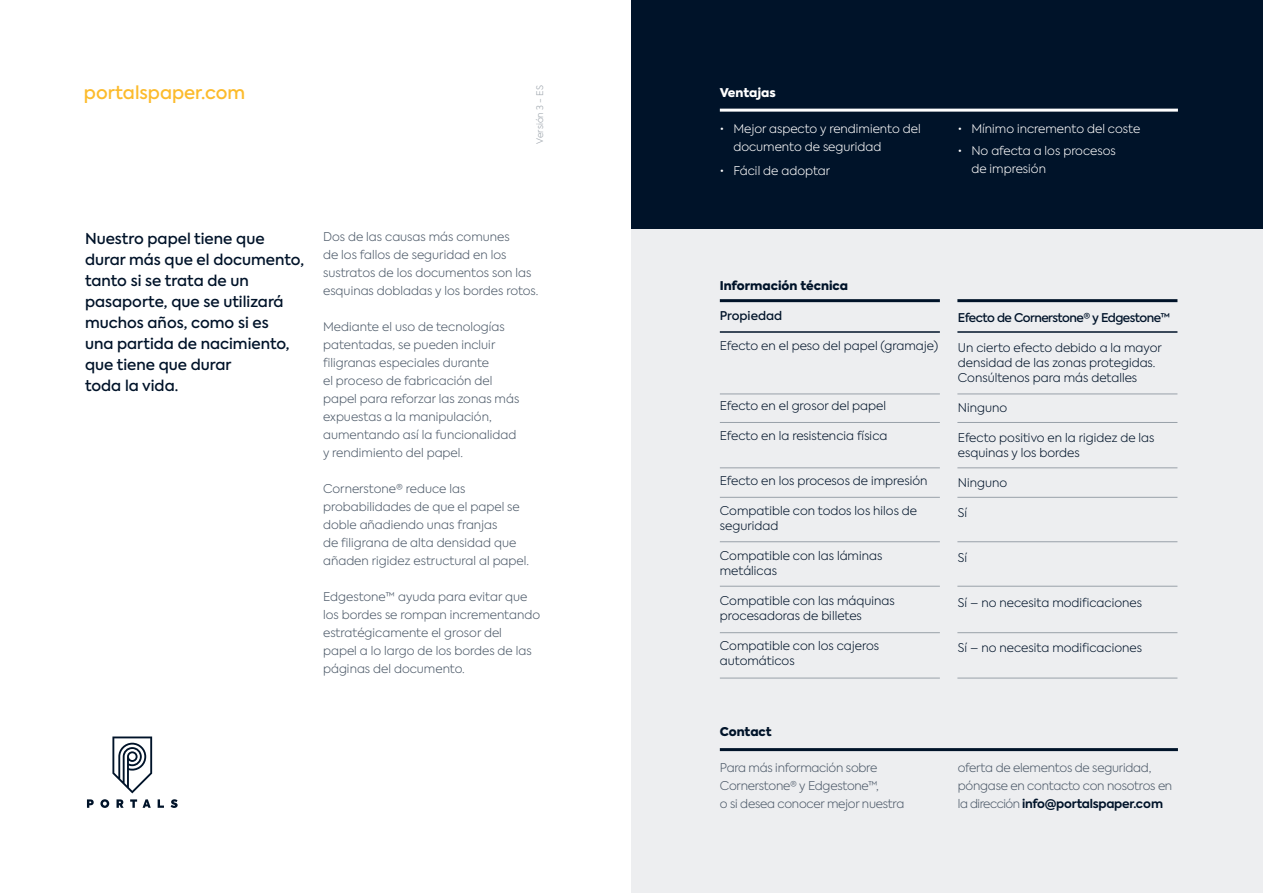
<style>
.page{position:relative;width:1263px;height:893px;background:#fff}
.page>*{position:absolute;margin:0;border:0;box-sizing:border-box;transform-origin:0 0}
.t1{font:500 18px "Axiforma";color:#fcbb2c}
.t2{font:500 15px/21px "Axiforma";color:#001329}
.t3{font:300 12px/18px "Axiforma";color:#4d5a69}
.t4{font:300 12px/15px "Axiforma";color:#001329}
.t5{font:300 12px/18px "Axiforma";letter-spacing:-.02em;color:#4d5a69}
.t6{font:300 12px/18px "Axiforma";color:#fff}
.t7{font:500 12px "Axiforma";letter-spacing:-.04em;color:#001329}
.t8{font:900 12px "Axiforma";color:#001329}
.t9{font:500 12px "Axiforma";color:#001329}
.t10{font:900 12px "Axiforma";color:#fff}
.t11{font:300 9px "Axiforma";color:#99a1a9}
.s1{font-weight:700;color:#001329}
</style>
<div class="page">
<div style="left:631px;top:229px;width:632px;height:664px;background:#edeef0"></div>
<svg style="left:112px;top:736px;width:40px;height:57px"></svg>
<svg style="left:87px;top:799px;width:7px;height:9px"></svg>
<svg style="left:100px;top:799px;width:9px;height:9px"></svg>
<svg style="left:117px;top:799px;width:7px;height:9px"></svg>
<svg style="left:130px;top:799px;width:7px;height:9px"></svg>
<svg style="left:143px;top:799px;width:8px;height:9px"></svg>
<svg style="left:158px;top:799px;width:6px;height:9px"></svg>
<svg style="left:171px;top:799px;width:7px;height:9px"></svg>
<hr style="left:720px;top:748px;width:458px;height:3px;background:#001329">
<div style="left:631px;top:0;width:632px;height:229px;background:#001329"></div>
<hr style="left:720px;top:109px;width:458px;height:3px;background:#fff">
<hr style="left:720px;top:299px;width:220px;height:3px;background:#001329">
<hr style="left:720px;top:331px;width:220px;height:2px;background:#001329">
<hr style="left:720px;top:394px;width:220px;height:1px;background:#99a1a9">
<hr style="left:720px;top:422px;width:220px;height:1px;background:#99a1a9">
<hr style="left:720px;top:467px;width:220px;height:1px;background:#99a1a9">
<hr style="left:720px;top:497px;width:220px;height:1px;background:#99a1a9">
<hr style="left:720px;top:541px;width:220px;height:1px;background:#99a1a9">
<hr style="left:720px;top:586px;width:220px;height:1px;background:#99a1a9">
<hr style="left:720px;top:678px;width:220px;height:1px;background:#99a1a9">
<hr style="left:720px;top:632px;width:220px;height:1px;background:#99a1a9">
<hr style="left:957px;top:299px;width:220px;height:3px;background:#001329">
<hr style="left:957px;top:331px;width:220px;height:2px;background:#001329">
<hr style="left:957px;top:394px;width:220px;height:1px;background:#99a1a9">
<hr style="left:957px;top:422px;width:220px;height:1px;background:#99a1a9">
<hr style="left:957px;top:467px;width:220px;height:1px;background:#99a1a9">
<hr style="left:957px;top:497px;width:220px;height:1px;background:#99a1a9">
<hr style="left:957px;top:541px;width:220px;height:1px;background:#99a1a9">
<hr style="left:957px;top:586px;width:220px;height:1px;background:#99a1a9">
<hr style="left:957px;top:678px;width:220px;height:1px;background:#99a1a9">
<hr style="left:957px;top:632px;width:220px;height:1px;background:#99a1a9">
<p class="t1" style="left:84px;top:80px;width:163px">portalspaper.com</p>
<p class="t11" style="left:534px;top:144px;width:60px;rotate:-90deg">Versión 3 - ES</p>
<p class="t2" style="left:85px;top:228px;width:220px">Nuestro papel tiene que durar más que el documento, tanto si se trata de un</p>
<p class="t2" style="left:85px;top:291px;width:206px">pasaporte, que se utilizará muchos años, como si es una partida de nacimiento, que tiene que durar<br>toda la vida.</p>
<p class="t3" style="left:323px;top:227px;width:217px">Dos de las causas más comunes<br>de los fallos de seguridad en los sustratos de los documentos son las esquinas dobladas y los bordes rotos.</p>
<p class="t3" style="left:323px;top:317px;width:198px">Mediante el uso de tecnologías patentadas, se pueden incluir filigranas especiales durante<br>el proceso de fabricación del papel para reforzar las zonas más expuestas a la manipulación, aumentando así la funcionalidad y rendimiento del papel.</p>
<p class="t3" style="left:323px;top:479px;width:198px">Cornerstone® reduce las probabilidades de que el papel se doble añadiendo unas franjas</p>
<p class="t3" style="left:323px;top:533px;width:208px">de filigrana de alta densidad que añaden rigidez estructural al papel.</p>
<p class="t3" style="left:323px;top:587px;width:219px">Edgestone™ ayuda para evitar que los bordes se rompan incrementando estratégicamente el grosor del<br>papel a lo largo de los bordes de las páginas del documento.</p>
<p class="t10" style="left:720px;top:84px;width:57px">Ventajas</p>
<p class="t6" style="left:733px;top:120px;width:189px;text-indent:-14px">• Mejor aspecto y rendimiento del documento de seguridad</p>
<p class="t6" style="left:720px;top:161px;width:112px">• Fácil de adoptar</p>
<p class="t6" style="left:958px;top:119px;width:184px">• Mínimo incremento del coste</p>
<p class="t6" style="left:971px;top:141px;width:146px;text-indent:-14px">• No afecta a los procesos de impresión</p>
<p class="t8" style="left:720px;top:277px;width:130px">Información técnica</p>
<p class="t9" style="left:720px;top:308px;width:64px">Propiedad</p>
<p class="t4" style="left:720px;top:338px;width:220px">Efecto en el peso del papel (gramaje)</p>
<p class="t4" style="left:720px;top:398px;width:168px">Efecto en el grosor del papel</p>
<p class="t4" style="left:720px;top:428px;width:169px">Efecto en la resistencia física</p>
<p class="t4" style="left:720px;top:473px;width:209px">Efecto en los procesos de impresión</p>
<p class="t4" style="left:720px;top:503px;width:199px">Compatible con todos los hilos de</p>
<p class="t4" style="left:720px;top:518px;width:60px">seguridad</p>
<p class="t4" style="left:720px;top:548px;width:164px">Compatible con las láminas metálicas</p>
<p class="t4" style="left:720px;top:593px;width:176px">Compatible con las máquinas</p>
<p class="t4" style="left:720px;top:608px;width:144px">procesadoras de billetes</p>
<p class="t4" style="left:720px;top:638px;width:161px">Compatible con los cajeros automáticos</p>
<p class="t7" style="left:958px;top:310px;width:214px">Efecto de Cornerstone® y Edgestone™</p>
<p class="t4" style="left:958px;top:340px;width:205px">Un cierto efecto debido a la mayor</p>
<p class="t4" style="left:958px;top:355px;width:199px">densidad de las zonas protegidas.</p>
<p class="t4" style="left:958px;top:370px;width:181px">Consúltenos para más detalles</p>
<p class="t4" style="left:958px;top:400px;width:51px">Ninguno</p>
<p class="t4" style="left:958px;top:430px;width:198px">Efecto positivo en la rigidez de las esquinas y los bordes</p>
<p class="t4" style="left:958px;top:475px;width:51px">Ninguno</p>
<p class="t4" style="left:958px;top:505px;width:11px">Sí</p>
<p class="t4" style="left:958px;top:550px;width:11px">Sí</p>
<p class="t4" style="left:958px;top:595px;width:186px">Sí – no necesita modificaciones</p>
<p class="t4" style="left:958px;top:640px;width:186px">Sí – no necesita modificaciones</p>
<p class="t8" style="left:720px;top:723px;width:53px">Contact</p>
<p class="t5" style="left:720px;top:759px;width:186px">Para más información sobre<br>Cornerstone® y Edgestone™,<br>o si desea conocer mejor nuestra</p>
<p class="t5" style="left:958px;top:759px;width:216px">oferta de elementos de seguridad, póngase en contacto con nosotros en la dirección <span class="s1">info@portalspaper.com</span></p>
</div>
